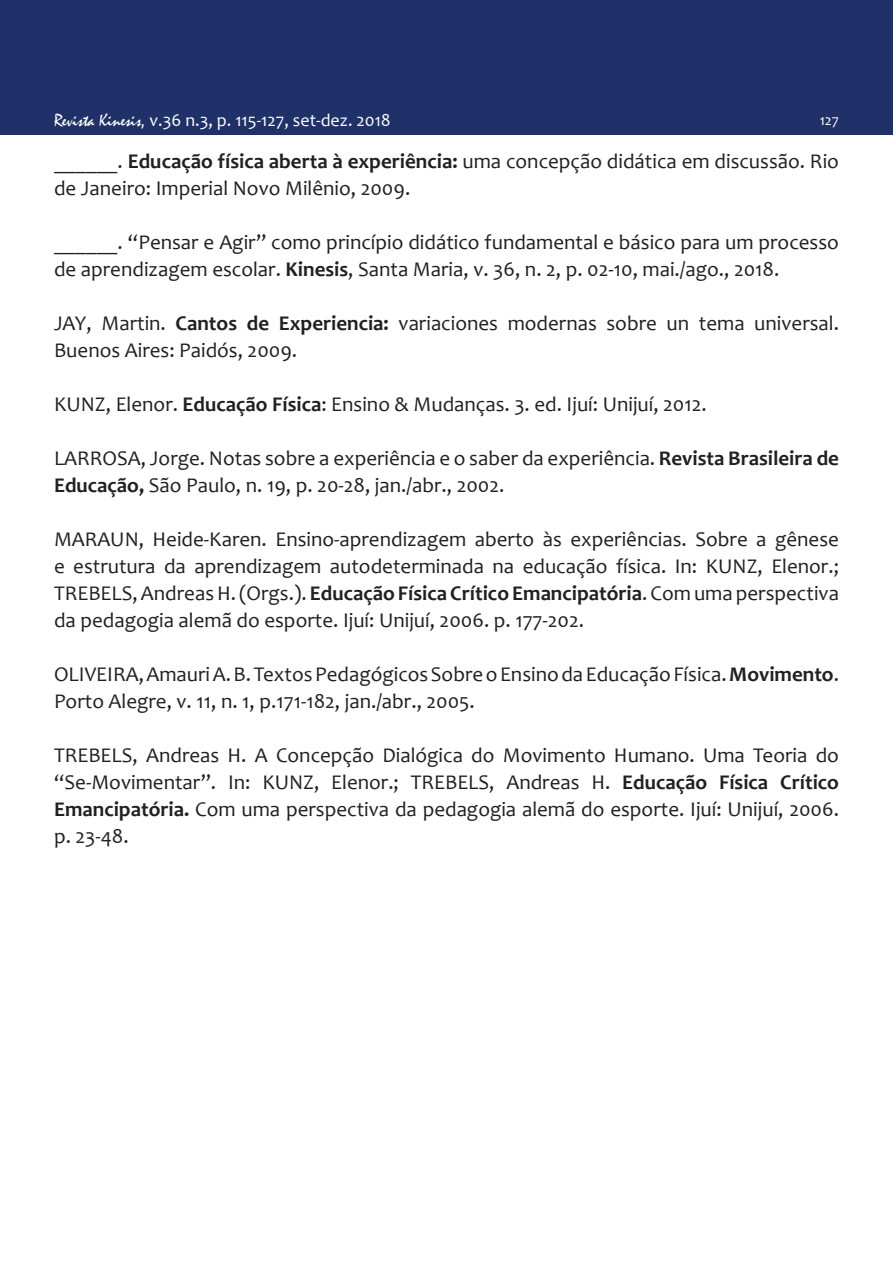
<style>
.page{position:relative;width:893px;height:1263px;background:#fff}
.page>*{position:absolute;margin:0;border:0;box-sizing:border-box;transform-origin:0 0}
.texto_corrido{font:21px/27px "Candara";color:#231f20}
.t1{font:18px "Candara";color:#fff}
.t2{font:15px "Candara";color:#fff}
.s1{font-family:"Mistral"}
.s2{font-weight:700}
</style>
<div class="page">
<div style="left:0;top:0;width:893px;height:135px;background:#203068"></div>
<p class="t1" style="left:54px;top:109px;width:338px"><span class="s1">Revista Kinesis,</span> v.36 n.3, p. 115-127, set-dez. 2018</p>
<p class="t2" style="left:820px;top:111px;width:21px">127</p>
<p class="texto_corrido" style="left:54px;top:148px;width:786px">______. <span class="s2">Educação física aberta à experiência:</span> uma concepção didática em discussão. Rio de Janeiro: Imperial Novo Milênio, 2009.</p>
<p class="texto_corrido" style="left:54px;top:229px;width:786px">______. “Pensar e Agir” como princípio didático fundamental e básico para um processo de aprendizagem escolar. <span class="s2">Kinesis</span>, Santa Maria, v. 36, n. 2, p. 02-10, mai./ago., 2018.</p>
<p class="texto_corrido" style="left:54px;top:310px;width:786px">JAY, Martin. <span class="s2">Cantos de Experiencia:</span> variaciones modernas sobre un tema universal.<br>Buenos Aires: Paidós, 2009.</p>
<p class="texto_corrido" style="left:54px;top:391px;width:654px">KUNZ, Elenor. <span class="s2">Educação Física</span>: Ensino &amp; Mudanças. 3. ed. Ijuí: Unijuí, 2012.</p>
<p class="texto_corrido" style="left:54px;top:445px;width:786px">LARROSA, Jorge. Notas sobre a experiência e o saber da experiência. <span class="s2">Revista Brasileira de<br>Educação,</span> São Paulo, n. 19, p. 20-28, jan./abr., 2002.</p>
<p class="texto_corrido" style="left:54px;top:526px;width:786px;text-align:justify">MARAUN, Heide-Karen. Ensino-aprendizagem aberto às experiências. Sobre a gênese e estrutura da aprendizagem autodeterminada na educação física. In: KUNZ, Elenor.; TREBELS, Andreas H. (Orgs.). <span class="s2">Educação Física Crítico Emancipatória</span>. Com uma perspectiva da pedagogia alemã do esporte. Ijuí: Unijuí, 2006. p. 177-202.</p>
<p class="texto_corrido" style="left:54px;top:661px;width:786px">OLIVEIRA, Amauri A. B. Textos Pedagógicos Sobre o Ensino da Educação Física. <span class="s2">Movimento</span>.<br>Porto Alegre, v. 11, n. 1, p.171-182, jan./abr., 2005.</p>
<p class="texto_corrido" style="left:54px;top:742px;width:786px;text-align:justify">TREBELS, Andreas H. A Concepção Dialógica do Movimento Humano. Uma Teoria do “Se-Movimentar”. In: KUNZ, Elenor.; TREBELS, Andreas H. <span class="s2">Educação Física Crítico Emancipatória.</span> Com uma perspectiva da pedagogia alemã do esporte. Ijuí: Unijuí, 2006. p. 23-48.</p>
</div>
